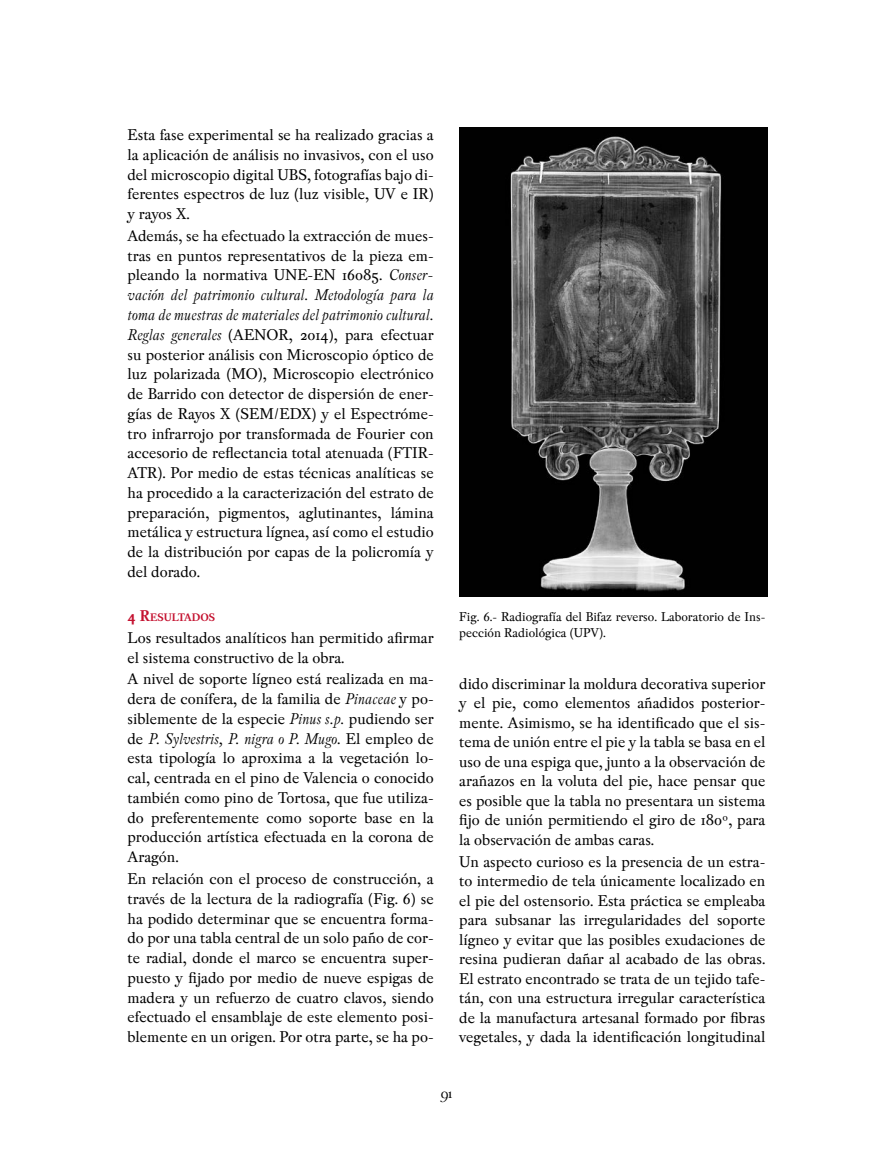
<style>
.page{position:relative;width:893px;height:1170px;background:#fff}
.page>*{position:absolute;margin:0;border:0;box-sizing:border-box;transform-origin:0 0}
.t1{font:18px "Peleguer";color:#000}
.t2{font:16.5px/19.8px "Pradell";color:#000;text-align:justify}
.t3{font:13.5px/16.5px "Pradell";color:#000}
.t4{font:700 11.55px "Pradell";color:#c4112f}
.s1{font-style:italic}
.s2{font-size:16.5px}
</style>
<div class="page">
<img style="left:459px;top:128px;width:308px;height:468px">
<p class="t2" style="left:128px;top:125px;width:308px">Esta fase experimental se ha realizado gracias a la aplicación de análisis no invasivos, con el uso del microscopio digital UBS, fotografías bajo di&shy;ferentes espectros de luz (luz visible, UV e IR) y rayos X.</p>
<p class="t2" style="left:128px;top:226px;width:308px">Además, se ha efectuado la extracción de mues&shy;tras en puntos representativos de la pieza em&shy;pleando la normativa UNE-EN 16085. <span class="s1">Conser&shy;vación del patrimonio cultural. Metodología para la toma de muestras de materiales del patrimonio cultural.<br>Reglas generales</span> (AENOR, 2014), para efectuar su posterior análisis con Microscopio óptico de luz polarizada (MO), Microscopio electrónico de Barrido con detector de dispersión de ener&shy;gías de Rayos X (SEM/EDX) y el Espectróme&shy;tro infrarrojo por transformada de Fourier con accesorio de reflectancia total atenuada (FTIR-ATR). Por medio de estas técnicas analíticas se ha procedido a la caracterización del estrato de preparación, pigmentos, aglutinantes, lámina metálica y estructura lígnea, así como el estudio de la distribución por capas de la policromía y del dorado.</p>
<p class="t4" style="left:128px;top:610px;width:89px"><span class="s2">4 R</span>ESULTADOS</p>
<p class="t2" style="left:128px;top:627px;width:308px">Los resultados analíticos han permitido afirmar el sistema constructivo de la obra.</p>
<p class="t2" style="left:128px;top:669px;width:308px">A nivel de soporte lígneo está realizada en ma&shy;dera de conífera, de la familia de <span class="s1">Pinaceae</span> y po&shy;siblemente de la especie <span class="s1">Pinus s.p.</span> pudiendo ser de <span class="s1">P. Sylvestris, P. nigra o P. Mugo</span>. El empleo de esta tipología lo aproxima a la vegetación lo&shy;cal, centrada en el pino de Valencia o conocido también como pino de Tortosa, que fue utiliza&shy;do preferentemente como soporte base en la producción artística efectuada en la corona de Aragón.</p>
<p class="t2" style="left:128px;top:869px;width:308px">En relación con el proceso de construcción, a través de la lectura de la radiografía (Fig. 6) se ha podido determinar que se encuentra forma&shy;do por una tabla central de un solo paño de cor&shy;te radial, donde el marco se encuentra super&shy;puesto y fijado por medio de nueve espigas de madera y un refuerzo de cuatro clavos, siendo efectuado el ensamblaje de este elemento posi&shy;blemente en un origen. Por otra parte, se ha po-</p>
<p class="t3" style="left:459px;top:608px;width:308px">Fig. 6.- Radiografía del Bifaz reverso. Laboratorio de Ins&shy;pección Radiológica (UPV).</p>
<p class="t2" style="left:459px;top:673px;width:308px">dido discriminar la moldura decorativa superior y el pie, como elementos añadidos posterior&shy;mente. Asimismo, se ha identificado que el sis&shy;tema de unión entre el pie y la tabla se basa en el uso de una espiga que, junto a la observación de arañazos en la voluta del pie, hace pensar que es posible que la tabla no presentara un sistema fijo de unión permitiendo el giro de 180º, para la observación de ambas caras.</p>
<p class="t2" style="left:459px;top:851px;width:308px">Un aspecto curioso es la presencia de un estra&shy;to intermedio de tela únicamente localizado en el pie del ostensorio. Esta práctica se empleaba para subsanar las irregularidades del soporte lígneo y evitar que las posibles exudaciones de resina pudieran dañar al acabado de las obras.<br>El estrato encontrado se trata de un tejido tafe&shy;tán, con una estructura irregular característica de la manufactura artesanal formado por fibras vegetales, y dada la identificación longitudinal</p>
<p class="t1" style="left:440px;top:1083px;width:14px">91</p>
</div>
